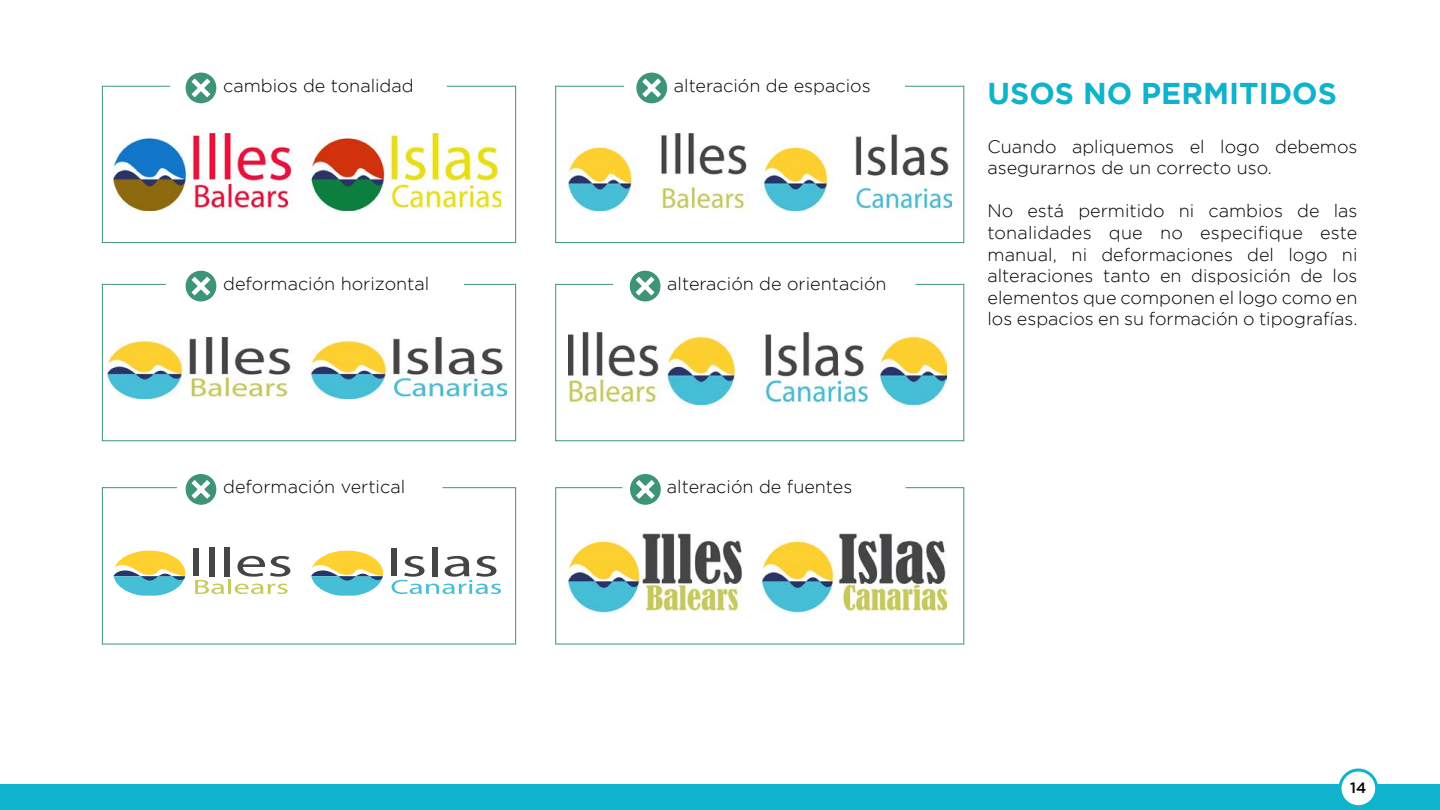
<style>
.page{position:relative;width:1440px;height:810px;background:#fff}
.page>*{position:absolute;margin:0;border:0;box-sizing:border-box;transform-origin:0 0}
.t1{font:700 30px "Gotham";color:#0fb3cc}
.t2{font:300 18px/21.6px "Gotham";color:#000}
.t3{font:500 15px "Gotham";color:#000}
</style>
<div class="page">
<svg style="left:186px;top:73px;width:30px;height:12px"></svg>
<svg style="left:636px;top:73px;width:31px;height:12px"></svg>
<svg style="left:630px;top:271px;width:31px;height:13px"></svg>
<svg style="left:630px;top:474px;width:31px;height:13px"></svg>
<svg style="left:186px;top:271px;width:30px;height:13px"></svg>
<svg style="left:186px;top:474px;width:30px;height:13px"></svg>
<svg style="left:102px;top:85px;width:414px;height:158px"></svg>
<svg style="left:555px;top:85px;width:410px;height:158px"></svg>
<svg style="left:555px;top:284px;width:410px;height:158px"></svg>
<svg style="left:555px;top:487px;width:410px;height:158px"></svg>
<svg style="left:102px;top:284px;width:414px;height:158px"></svg>
<svg style="left:102px;top:487px;width:414px;height:158px"></svg>
<img style="left:113px;top:133px;width:388px;height:78px">
<div style="left:391px;top:549px;width:6px;height:27px;background:#454547"></div>
<div style="left:432px;top:547px;width:6px;height:29px;background:#454547"></div>
<svg style="left:311px;top:550px;width:72px;height:46px"></svg>
<svg style="left:392px;top:556px;width:109px;height:38px"></svg>
<div style="left:193px;top:549px;width:6px;height:27px;background:#454547"></div>
<div style="left:209px;top:547px;width:6px;height:29px;background:#454547"></div>
<div style="left:224px;top:547px;width:6px;height:29px;background:#454547"></div>
<svg style="left:237px;top:556px;width:53px;height:21px"></svg>
<svg style="left:113px;top:550px;width:73px;height:46px"></svg>
<svg style="left:195px;top:580px;width:29px;height:14px"></svg>
<hr style="left:228px;top:579px;width:3px;height:15px;background:#c7c959">
<svg style="left:235px;top:584px;width:53px;height:10px"></svg>
<img style="left:108px;top:338px;width:398px;height:61px">
<img style="left:568px;top:133px;width:384px;height:78px">
<img style="left:568px;top:332px;width:378px;height:72px">
<img style="left:568px;top:527px;width:378px;height:89px">
<div style="left:0;top:784px;width:1440px;height:26px;background:#0fb3cc"></div>
<div style="left:1340px;top:770px;width:37px;height:37px;background:#fff;border-radius:50%"></div>
<div style="left:1339px;top:769px;width:39px;height:39px;border:3px solid #0fb3cc;border-radius:50%"></div>
<p class="t2" style="left:223px;top:74px;width:192px">cambios de tonalidad</p>
<p class="t2" style="left:674px;top:74px;width:198px">alteración de espacios</p>
<p class="t2" style="left:223px;top:273px;width:208px">deformación horizontal</p>
<p class="t2" style="left:223px;top:476px;width:184px">deformación vertical</p>
<p class="t2" style="left:667px;top:273px;width:221px">alteración de orientación</p>
<p class="t2" style="left:667px;top:476px;width:187px">alteración de fuentes</p>
<h1 class="t1" style="left:987px;top:76px;width:351px">USOS NO PERMITIDOS</h1>
<p class="t2" style="left:987px;top:135px;width:372px">Cuando apliquemos el logo debemos asegurarnos de un correcto uso.</p>
<p class="t2" style="left:987px;top:200px;width:372px;text-align:justify">No está permitido ni cambios de las tonalidades que no especifique este manual, ni deformaciones del logo ni alteraciones tanto en disposición de los elementos que componen el logo como en los espacios en su formación o tipografías.</p>
<p class="t3" style="left:1350px;top:779px;width:18px">14</p>
</div>
